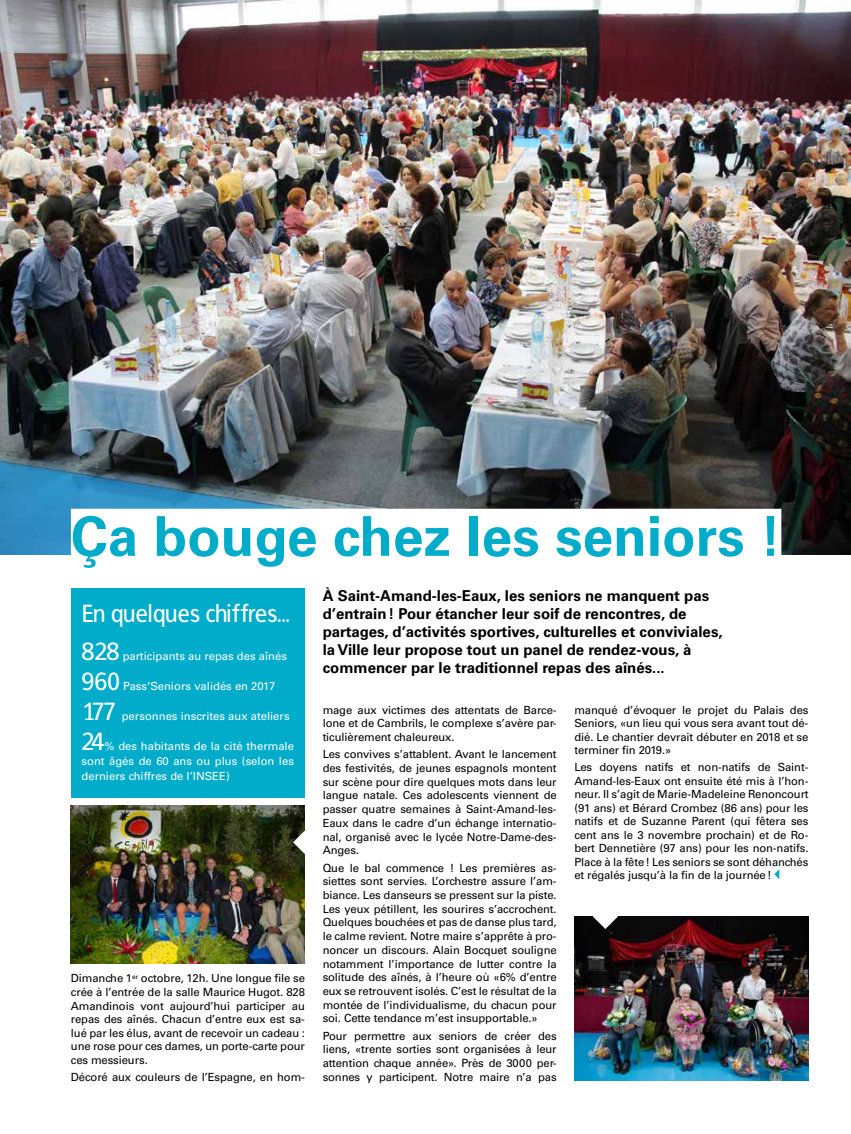
<style>
.page{position:relative;width:851px;height:1134px;background:#fff}
.page>*{position:absolute;margin:0;border:0;box-sizing:border-box;transform-origin:0 0}
.t1{font:700 55px "Univers LT";color:#00acc9}
.t2{font:25px/38.2px "Francophil Sans";letter-spacing:-.015em;color:#fff}
.t3{font:700 15px/18px "Univers LT";color:#000}
.t4{font:11.25px/13.8px "Univers LT";letter-spacing:-.01em;color:#000;text-align:justify}
.t5{font:11.25px/15px "Univers LT";color:#fff;text-align:justify}
</style>
<div class="page">
<svg style="left:774px;top:869px;width:5px;height:10px"></svg>
<div style="left:71px;top:588px;width:233px;height:209px;background:#00acc9"></div>
<img style="left:0;top:0;width:850px;height:555px">
<div style="left:71px;top:509px;width:710px;height:61px;background:#fff"></div>
<img style="left:574px;top:916px;width:234px;height:165px">
<img style="left:71px;top:805px;width:234px;height:158px">
<svg style="left:293px;top:830px;width:12px;height:25px"></svg>
<svg style="left:592px;top:916px;width:25px;height:13px"></svg>
<h1 class="t1" style="left:71px;top:504px;width:711px">Ça bouge chez les seniors !</h1>
<h2 class="t2" style="left:81px;top:594px;width:210px">En quelques chiffres...<br>828</h2>
<p class="t5" style="left:123px;top:649px;width:166px">participants au repas des aînés</p>
<h2 class="t2" style="left:81px;top:662px;width:40px">960</h2>
<p class="t5" style="left:123px;top:679px;width:154px">Pass’Seniors validés en 2017</p>
<h2 class="t2" style="left:81px;top:692px;width:36px">177</h2>
<p class="t5" style="left:122px;top:709px;width:169px">personnes inscrites aux ateliers</p>
<h2 class="t2" style="left:81px;top:722px;width:25px">24</h2>
<p class="t5" style="left:81px;top:739px;width:214px;text-indent:23px">% des habitants de la cité thermale sont âgés de 60 ans ou plus (selon les derniers chiffres de l’INSEE)</p>
<p class="t4" style="left:71px;top:972px;width:235px">Dimanche 1<sup>er</sup> octobre, 12h. Une longue file se crée à l’entrée de la salle Maurice Hugot. 828<br>Amandinois vont aujourd’hui participer au repas des aînés. Chacun d’entre eux est sa&shy;lué par les élus, avant de recevoir un cadeau : une rose pour ces dames, un porte-carte pour ces messieurs.</p>
<p class="t4" style="left:71px;top:1070px;width:235px">Décoré aux couleurs de l’Espagne, en hom-</p>
<p class="t3" style="left:322px;top:587px;width:401px">À Saint-Amand-les-Eaux, les seniors ne manquent pas d’entrain! Pour étancher leur soif de rencontres, de partages, d’activités sportives, culturelles et conviviales, la Ville leur propose tout un panel de rendez-vous, à commencer par le traditionnel repas des aînés...</p>
<p class="t4" style="left:322px;top:703px;width:235px">mage aux victimes des attentats de Barce&shy;lone et de Cambrils, le complexe s’avère par&shy;ticulièrement chaleureux.</p>
<p class="t4" style="left:322px;top:747px;width:235px">Les convives s’attablent. Avant le lancement des festivités, de jeunes espagnols montent sur scène pour dire quelques mots dans leur langue natale. Ces adolescents viennent de passer quatre semaines à Saint-Amand-les-Eaux dans le cadre d’un échange internatio&shy;nal, organisé avec le lycée Notre-Dame-des-Anges.</p>
<p class="t4" style="left:322px;top:861px;width:235px">Que le bal commence ! Les premières as&shy;siettes sont servies. L’orchestre assure l’am&shy;biance. Les danseurs se pressent sur la piste.<br>Les yeux pétillent, les sourires s’accrochent.<br>Quelques bouchées et pas de danse plus tard, le calme revient. Notre maire s’apprête à pro&shy;noncer un discours. Alain Bocquet souligne notamment l’importance de lutter contre la solitude des aînés, à l’heure où «6% d’entre eux se retrouvent isolés. C’est le résultat de la montée de l’individualisme, du chacun pour soi. Cette tendance m’est insupportable.»</p>
<p class="t4" style="left:322px;top:1029px;width:235px">Pour permettre aux seniors de créer des liens, «trente sorties sont organisées à leur attention chaque année». Près de 3000 per&shy;sonnes y participent. Notre maire n’a pas</p>
<p class="t4" style="left:574px;top:703px;width:235px">manqué d’évoquer le projet du Palais des Seniors, «un lieu qui vous sera avant tout dé&shy;dié. Le chantier devrait débuter en 2018 et se terminer fin 2019.»</p>
<p class="t4" style="left:574px;top:760px;width:235px">Les doyens natifs et non-natifs de Saint-Amand-les-Eaux ont ensuite été mis à l’hon&shy;neur. Il s’agit de Marie-Madeleine Renoncourt (91 ans) et Bérard Crombez (86 ans) pour les natifs et de Suzanne Parent (qui fêtera ses cent ans le 3 novembre prochain) et de Ro&shy;bert Dennetière (97 ans) pour les non-natifs.<br>Place à la fête! Les seniors se sont déhanchés et régalés jusqu’à la fin de la journée!</p>
</div>
